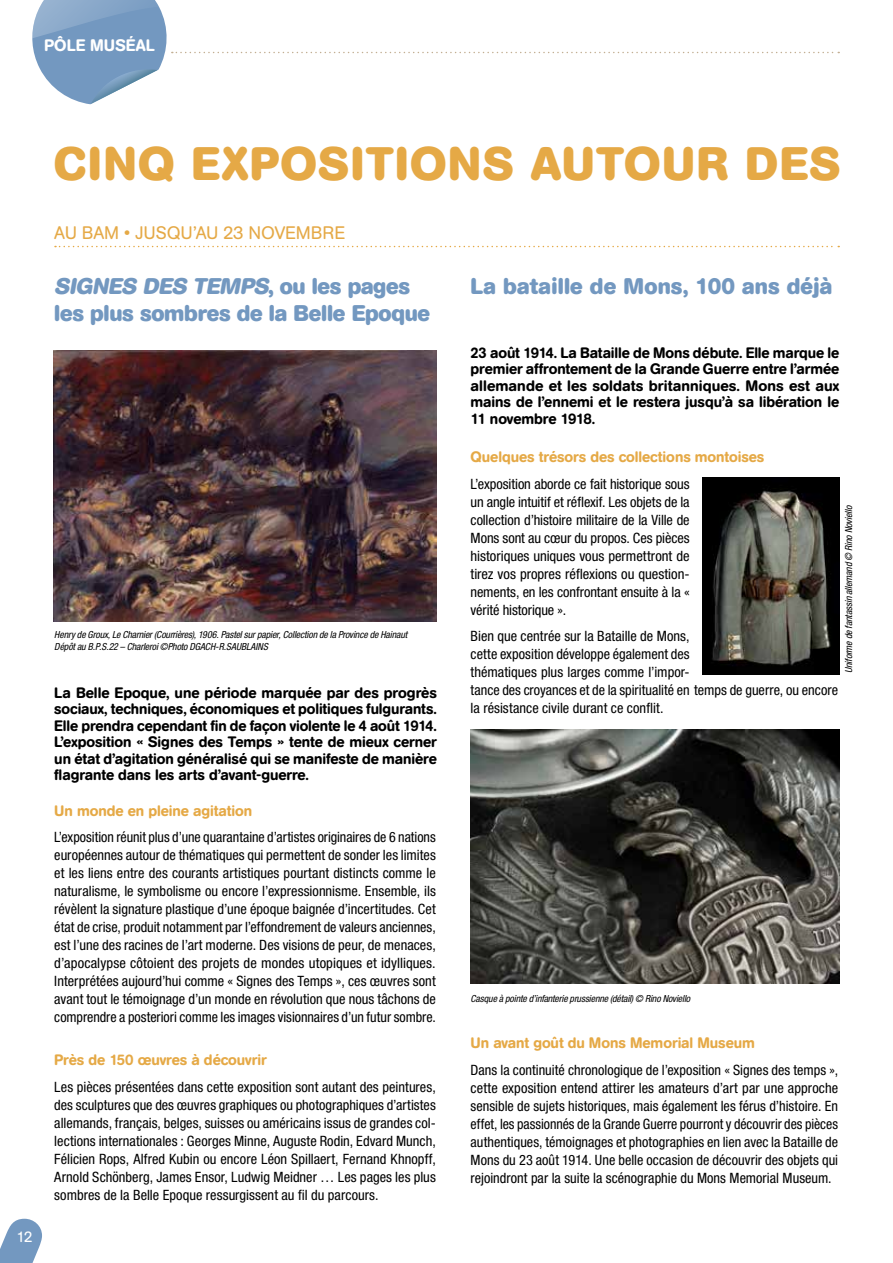
<style>
.page{position:relative;width:893px;height:1263px;background:#fff}
.page>*{position:absolute;margin:0;border:0;box-sizing:border-box;transform-origin:0 0}
.t1{font:700 46.5px "AG Book Rounded";letter-spacing:.04em;color:#e5a946}
.t2{font:700 22.5px/27px "AG Book Rounded";letter-spacing:-.01em;color:#7398c0}
.t3{font:700 22.5px "AG Book Rounded";letter-spacing:.01em;color:#7398c0}
.t4{font:italic 700 22.5px "AG Book Rounded";color:#7398c0}
.t5{font:18px "AG Book Rounded";letter-spacing:-.005em;color:#e5a946}
.t6{font:500 16.5px "AG Book Rounded";letter-spacing:.01em;color:#fff}
.t7{font:500 15px/16.5px "AG Book Rounded";letter-spacing:-.005em;color:#000;text-align:justify}
.t8{font:500 15px "AG Book Rounded";letter-spacing:-.005em;color:#e5a946}
.t9{font:15px "AG Book Rounded";color:#fff}
.t10{font:condensed 14.25px/18px "Helvetica Neue LT Std";color:#000;text-align:justify}
.t11{font:italic condensed 9.75px/11.7px "Helvetica Neue LT Std";letter-spacing:-.01em;color:#000}
.s1{font-style:italic}
</style>
<div class="page">
<svg style="left:0;top:1219px;width:42px;height:44px"></svg>
<svg style="left:55px;top:246px;width:784px;height:1px"></svg>
<svg style="left:32px;top:0;width:807px;height:104px"></svg>
<img style="left:53px;top:350px;width:384px;height:271px">
<img style="left:471px;top:729px;width:368px;height:255px">
<img style="left:702px;top:478px;width:137px;height:196px">
<p class="t6" style="left:44px;top:35px;width:103px">pôle muséal</p>
<p class="t9" style="left:16px;top:1228px;width:18px">12</p>
<h1 class="t1" style="left:54px;top:137px;width:723px">Cinq expositions autour des</h1>
<p class="t5" style="left:54px;top:223px;width:292px">AU BAM • JUSQU ’AU 23 NOVEMB RE</p>
<h2 class="t2" style="left:54px;top:273px;width:377px;text-indent:185px"><span class="s1">PS</span>, ou les pages les plus sombres de la Belle Epoque</h2>
<h2 class="t3" style="left:471px;top:273px;width:363px">La bataille de Mons, 100 ans déjà</h2>
<h2 class="t4" style="left:54px;top:273px;width:105px">SIGNES DES</h2>
<h2 class="t4" style="left:193px;top:273px;width:18px">TEM</h2>
<p class="t11" style="left:54px;top:629px;width:354px">Henry de Groux, Le Charnier (Courrières), 1906. Pastel sur papier, Collection de la Province de Hainaut<br>Dépôt au B.P.S.22 – Charleroi ©Photo DGACH-R.SAUBLAINS</p>
<p class="t7" style="left:54px;top:684px;width:384px">La Belle Epoque, une période marquée par des progrès sociaux, techniques, économiques et politiques fulgurants.<br>Elle prendra cependant fin de façon violente le 4 août 1914.<br>L’exposition « Signes des Temps » tente de mieux cerner un état d’agitation généralisé qui se manifeste de manière flagrante dans les arts d’avant-guerre.</p>
<p class="t8" style="left:54px;top:802px;width:199px">Un monde en pleine agitation</p>
<p class="t10" style="left:54px;top:828px;width:383px">L’exposition réunit plus d’une quarantaine d’artistes originaires de 6 nations européennes autour de thématiques qui permettent de sonder les limites et les liens entre des courants artistiques pourtant distincts comme le naturalisme, le symbolisme ou encore l’expressionnisme. Ensemble, ils révèlent la signature plastique d’une époque baignée d’incertitudes. Cet état de crise, produit notamment par l’effondrement de valeurs anciennes, est l’une des racines de l’art moderne. Des visions de peur, de menaces, d’apocalypse côtoient des projets de mondes utopiques et idylliques.<br>Interprétées aujourd’hui comme « Signes des Temps », ces œuvres sont avant tout le témoignage d’un monde en révolution que nous tâchons de comprendre a posteriori comme les images visionnaires d’un futur sombre.</p>
<p class="t8" style="left:54px;top:1051px;width:214px">Près de 150 œuvres à découvrir</p>
<p class="t10" style="left:54px;top:1078px;width:383px">Les pièces présentées dans cette exposition sont autant des peintures, des sculptures que des œuvres graphiques ou photographiques d’artistes allemands, français, belges, suisses ou américains issus de grandes col&shy;lections internationales : Georges Minne, Auguste Rodin, Edvard Munch, Félicien Rops, Alfred Kubin ou encore Léon Spillaert, Fernand Khnopff, Arnold Schönberg, James Ensor, Ludwig Meidner … Les pages les plus sombres de la Belle Epoque ressurgissent au fil du parcours.</p>
<p class="t7" style="left:471px;top:344px;width:370px">23 août 1914. La Bataille de Mons débute. Elle marque le premier affrontement de la Grande Guerre entre l’armée allemande et les soldats britanniques. Mons est aux mains de l’ennemi et le restera jusqu’à sa libération le 11 novembre 1918.</p>
<p class="t8" style="left:471px;top:448px;width:295px">Quelques trésors des collections montoises</p>
<p class="t10" style="left:471px;top:475px;width:221px">L’exposition aborde ce fait historique sous un angle intuitif et réflexif. Les objets de la collection d’histoire militaire de la Ville de Mons sont au cœur du propos. Ces pièces historiques uniques vous permettront de tirez vos propres réflexions ou question&shy;nements, en les confrontant ensuite à la « vérité historique ».</p>
<p class="t10" style="left:471px;top:627px;width:369px;text-align:left">Bien que centrée sur la Bataille de Mons,<br>cette exposition développe également des<br>thématiques plus larges comme l’impor-<br>tance des croyances et de la spiritualité en temps de guerre, ou encore la résistance civile durant ce conflit.</p>
<p class="t11" style="left:843px;top:673px;width:169px;rotate:-90deg">Uniforme de fantassin allemand © Rino Noviello</p>
<p class="t11" style="left:471px;top:993px;width:221px">Casque à pointe d’infanterie prussienne (détail) © Rino Noviello</p>
<p class="t8" style="left:471px;top:1034px;width:286px">Un avant goût du Mons Memorial Museum</p>
<p class="t10" style="left:471px;top:1060px;width:369px">Dans la continuité chronologique de l’exposition « Signes des temps », cette exposition entend attirer les amateurs d’art par une approche sensible de sujets historiques, mais également les férus d’histoire. En effet, les passionnés de la Grande Guerre pourront y découvrir des pièces authentiques, témoignages et photographies en lien avec la Bataille de Mons du 23 août 1914. Une belle occasion de découvrir des objets qui rejoindront par la suite la scénographie du Mons Memorial Museum.</p>
</div>
